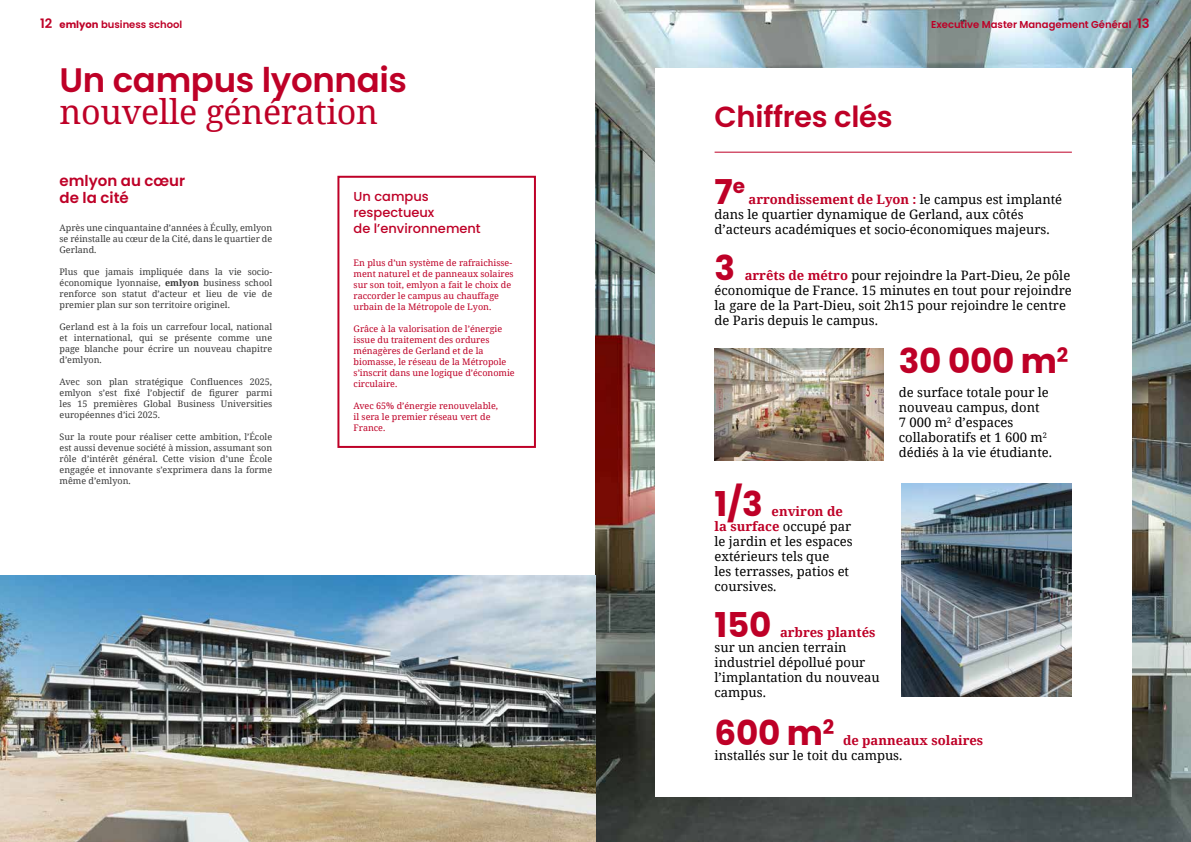
<style>
.page{position:relative;width:1191px;height:842px;background:#fff}
.page>*{position:absolute;margin:0;border:0;box-sizing:border-box;transform-origin:0 0}
.t1{font:700 34.2px "Poppins";letter-spacing:-.01em;color:#be0027}
.t2{font:34px "Noto Serif";letter-spacing:-.01em;color:#be0027}
.t3{font:600 34px "Poppins";letter-spacing:-.01em;color:#be0027}
.t4{font:600 29.1px "Poppins";letter-spacing:-.01em;color:#be0027}
.t5{font:600 15px/17px "Poppins";color:#be0027}
.t6{font:13px/15px "Noto Serif";color:#000}
.t7{font:500 13px/16px "Poppins";color:#be0027}
.t8{font:700 13px "Noto Serif";color:#be0027}
.t9{font:600 10px "Poppins";color:#be0027}
.t10{font:9px/11px "Noto Serif";color:#393939;text-align:justify}
.t11{font:9px/11px "Noto Serif";color:#be0027}
.s1{font-size:13px}
.s2{font-weight:700}
.s3{font-weight:700;color:#be0027}
</style>
<div class="page">
<img style="left:595px;top:0;width:596px;height:842px">
<div style="left:655px;top:68px;width:476px;height:729px;background:#fff"></div>
<div style="left:337px;top:176px;width:199px;height:272px;border:2px solid #be0027"></div>
<img style="left:0;top:575px;width:595px;height:267px">
<hr style="left:714px;top:152px;width:357px;height:1px;background:#be0027">
<img style="left:714px;top:348px;width:169px;height:112px">
<img style="left:901px;top:483px;width:170px;height:213px">
<p class="t9" style="left:40px;top:19px;width:144px"><span class="s1">12</span> <span class="s2">emlyon</span> business school</p>
<p class="t9" style="left:931px;top:19px;width:220px">Executive Master Management Général <span class="s1">13</span></p>
<h2 class="t3" style="left:60px;top:60px;width:349px">Un campus lyonnais</h2>
<h2 class="t2" style="left:60px;top:88px;width:320px">nouvelle génération</h2>
<h3 class="t5" style="left:60px;top:173px;width:127px">emlyon au cœur de la cité</h3>
<p class="t10" style="left:60px;top:222px;width:214px">Après une cinquantaine d’années à Écully, emlyon se réinstalle au cœur de la Cité, dans le quartier de Gerland.</p>
<p class="t10" style="left:60px;top:266px;width:214px">Plus que jamais impliquée dans la vie socio&shy;économique lyonnaise, <span class="s2">emlyon</span> business school renforce son statut d’acteur et lieu de vie de premier plan sur son territoire originel.</p>
<p class="t10" style="left:60px;top:321px;width:214px">Gerland est à la fois un carrefour local, national et international, qui se présente comme une page blanche pour écrire un nouveau chapitre d’emlyon.</p>
<p class="t10" style="left:60px;top:376px;width:214px">Avec son plan stratégique Confluences 2025, emlyon s’est fixé l’objectif de figurer parmi les 15 premières Global Business Universities européennes d’ici 2025.</p>
<p class="t10" style="left:60px;top:431px;width:214px">Sur la route pour réaliser cette ambition, l’École est aussi devenue société à mission, assumant son rôle d’intérêt général. Cette vision d’une École engagée et innovante s’exprimera dans la forme même d’emlyon.</p>
<h3 class="t7" style="left:353px;top:188px;width:129px">Un campus respectueux<br>de l’environnement</h3>
<p class="t11" style="left:353px;top:257px;width:162px">En plus d’un système de rafraichisse&shy;ment naturel et de panneaux solaires sur son toit, emlyon a fait le choix de raccorder le campus au chauffage urbain de la Métropole de Lyon.</p>
<p class="t11" style="left:353px;top:323px;width:163px">Grâce à la valorisation de l’énergie issue du traitement des ordures ménagères de Gerland et de la biomasse, le réseau de la Métropole s’inscrit dans une logique d’économie circulaire.</p>
<p class="t11" style="left:353px;top:400px;width:146px">Avec 65% d’énergie renouvelable, il sera le premier réseau vert de<br>France.</p>
<h3 class="t4" style="left:714px;top:100px;width:179px">Chiffres clés</h3>
<h1 class="t1" style="left:714px;top:172px;width:32px">7<sup>e</sup></h1>
<h3 class="t6" style="left:714px;top:191px;width:349px;text-indent:34px"><span class="s3">arrondissement de Lyon :</span> le campus est implanté dans le quartier dynamique de Gerland, aux côtés d’acteurs académiques et socio-économiques majeurs.</h3>
<h1 class="t1" style="left:714px;top:248px;width:22px">3</h1>
<h3 class="t6" style="left:714px;top:267px;width:359px;text-indent:30px"><span class="s3">arrêts de métro</span> pour rejoindre la Part-Dieu, 2e pôle économique de France. 15 minutes en tout pour rejoindre la gare de la Part-Dieu, soit 2h15 pour rejoindre le centre de Paris depuis le campus.</h3>
<h1 class="t1" style="left:899px;top:342px;width:171px">30 000 m<sup>2</sup></h1>
<h3 class="t6" style="left:899px;top:385px;width:155px">de surface totale pour le nouveau campus, dont<br>7 000 m<sup>2</sup> d’espaces collaboratifs et 1 600 m<sup>2 </sup>dédiés à la vie étudiante.</h3>
<h1 class="t1" style="left:714px;top:485px;width:50px">1/3</h1>
<h3 class="t6" style="left:714px;top:504px;width:140px;text-indent:57px"><span class="s3">environ de la surface</span> occupé par le jardin et les espaces extérieurs tels que<br>les terrasses, patios et coursives.</h3>
<h1 class="t1" style="left:714px;top:606px;width:58px">150</h1>
<h3 class="t8" style="left:780px;top:624px;width:97px">arbres plantés</h3>
<h3 class="t6" style="left:714px;top:640px;width:167px">sur un ancien terrain industriel dépollué pour l’implantation du nouveau campus.</h3>
<h1 class="t1" style="left:714px;top:713px;width:121px">600 m<sup>2</sup></h1>
<h3 class="t8" style="left:843px;top:731px;width:142px">de panneaux solaires</h3>
<h3 class="t6" style="left:714px;top:747px;width:189px">installés sur le toit du campus.</h3>
</div>
